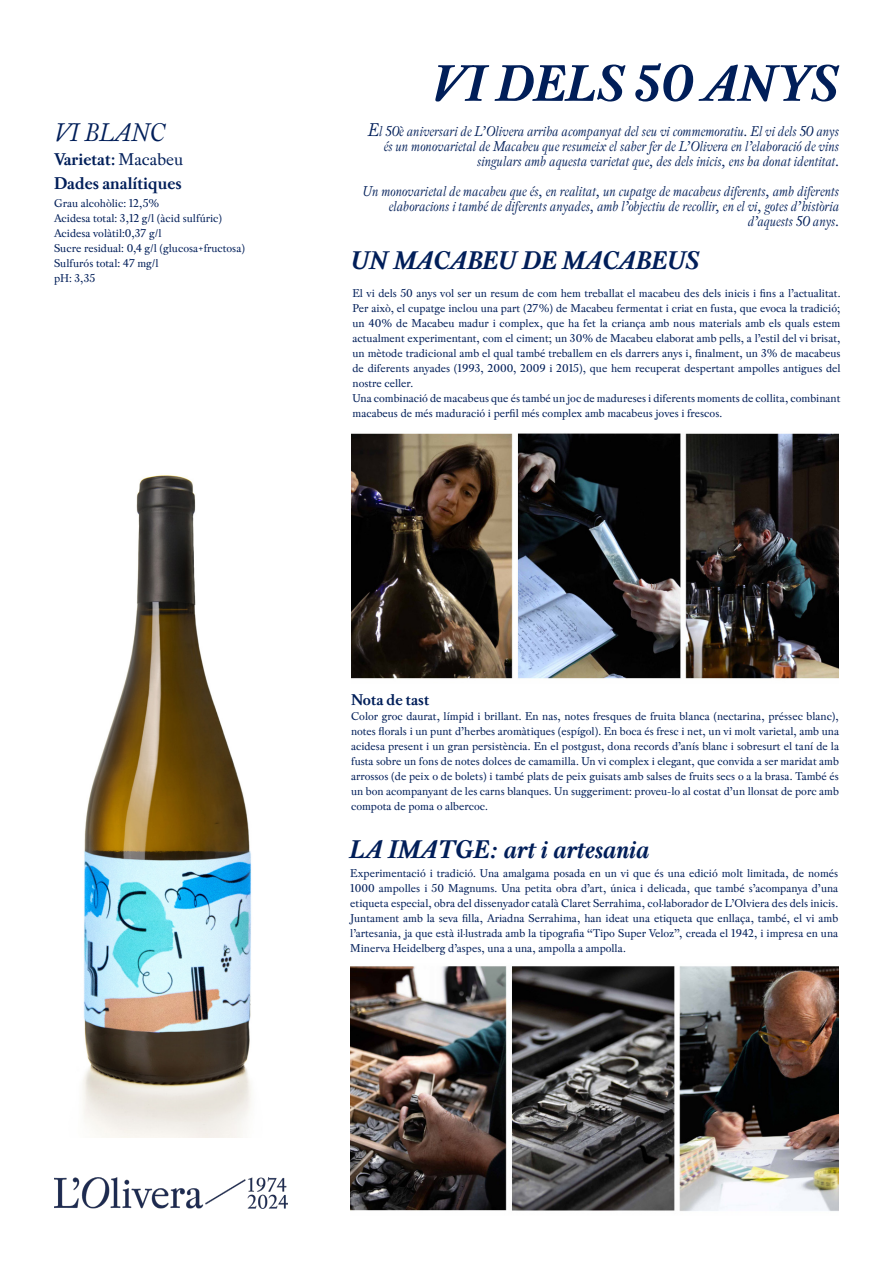
<style>
.page{position:relative;width:893px;height:1263px;background:#fff}
.page>*{position:absolute;margin:0;border:0;box-sizing:border-box;transform-origin:0 0}
.t1{font:italic 700 54px "Pradell";color:#001e59}
.t2{font:italic 700 27px "Pradell";color:#001e59}
.t3{font:italic 27px "Pradell";color:#001e59}
.t4{font:700 18px "Pradell";color:#001e59}
.t5{font:700 16.5px "Pradell";color:#001e59}
.t6{font:italic 15px/15px "Pradell";letter-spacing:-.01em;color:#001e59;text-align:right}
.t7{font:12px/15px "Pradell";color:#001e59;text-align:justify}
.s1{font-weight:400}
.s2{font-size:19.5px}
</style>
<div class="page">
<img style="left:82px;top:475px;width:169px;height:662px">
<img style="left:54px;top:1177px;width:233px;height:31px">
<img style="left:351px;top:433px;width:487px;height:246px">
<img style="left:350px;top:966px;width:488px;height:245px">
<p class="t3" style="left:54px;top:117px;width:113px">VI BLANC</p>
<p class="t4" style="left:54px;top:149px;width:131px">Varietat: <span class="s1">Macabeu</span></p>
<p class="t4" style="left:54px;top:173px;width:129px">Dades analítiques</p>
<p class="t7" style="left:54px;top:196px;width:107px">Grau alcohòlic: 12,5%</p>
<p class="t7" style="left:54px;top:211px;width:170px">Acidesa total: 3,12 g/l (àcid sulfúric)</p>
<p class="t7" style="left:54px;top:226px;width:109px">Acidesa volàtil:0,37 g/l</p>
<p class="t7" style="left:54px;top:241px;width:192px">Sucre residual: 0,4 g/l (glucosa+fructosa)</p>
<p class="t7" style="left:54px;top:256px;width:106px">Sulfurós total: 47 mg/l</p>
<p class="t7" style="left:54px;top:271px;width:43px">pH: 3,35</p>
<p class="t1" style="left:433px;top:52px;width:407px">VI DELS 50 ANYS</p>
<p class="t6" style="left:368px;top:124px;width:473px"><span class="s2">E</span>l 50è aniversari de L’Olivera arriba acompanyat del seu vi commemoratiu. El vi dels 50 anys és un monovarietal de Macabeu que resumeix el saber fer de L’Olivera en l’elaboració de vins singulars amb aquesta varietat que, des dels inicis, ens ha donat identitat.</p>
<p class="t6" style="left:362px;top:184px;width:478px">Un monovarietal de macabeu que és, en realitat, un cupatge de macabeus diferents, amb diferents elaboracions i també de diferents anyades, amb l’objectiu de recollir, en el vi, gotes d’història d’aquests 50 anys.</p>
<p class="t2" style="left:351px;top:245px;width:350px">UN MACABEU DE MACABEUS</p>
<p class="t7" style="left:352px;top:286px;width:489px">El vi dels 50 anys vol ser un resum de com hem treballat el macabeu des dels inicis i fins a l’actualitat.<br>Per això, el cupatge inclou una part (27%) de Macabeu fermentat i criat en fusta, que evoca la tradició; un 40% de Macabeu madur i complex, que ha fet la criança amb nous materials amb els quals estem actualment experimentant, com el ciment; un 30% de Macabeu elaborat amb pells, a l’estil del vi brisat, un mètode tradicional amb el qual també treballem en els darrers anys i, finalment, un 3% de macabeus de diferents anyades (1993, 2000, 2009 i 2015), que hem recuperat despertant ampolles antigues del nostre celler.</p>
<p class="t7" style="left:352px;top:391px;width:489px">Una combinació de macabeus que és també un joc de madureses i diferents moments de collita, combinant macabeus de més maduració i perfil més complex amb macabeus joves i frescos.</p>
<p class="t5" style="left:351px;top:690px;width:80px">Nota de tast</p>
<p class="t7" style="left:351px;top:708px;width:489px">Color groc daurat, límpid i brillant. En nas, notes fresques de fruita blanca (nectarina, préssec blanc), notes florals i un punt d’herbes aromàtiques (espígol). En boca és fresc i net, un vi molt varietal, amb una acidesa present i un gran persistència. En el postgust, dona records d’anís blanc i sobresurt el taní de la fusta sobre un fons de notes dolces de camamilla. Un vi complex i elegant, que convida a ser maridat amb arrossos (de peix o de bolets) i també plats de peix guisats amb salses de fruits secs o a la brasa. També és un bon acompanyant de les carns blanques. Un suggeriment: proveu-lo al costat d’un llonsat de porc amb compota de poma o albercoc.</p>
<p class="t2" style="left:350px;top:834px;width:301px">LA IMATGE: art i artesania</p>
<p class="t7" style="left:350px;top:865px;width:489px">Experimentació i tradició. Una amalgama posada en un vi que és una edició molt limitada, de només 1000 ampolles i 50 Magnums. Una petita obra d’art, única i delicada, que també s’acompanya d’una etiqueta especial, obra del dissenyador català Claret Serrahima, col·laborador de L’Olviera des dels inicis.<br>Juntament amb la seva filla, Ariadna Serrahima, han ideat una etiqueta que enllaça, també, el vi amb l’artesania, ja que està il·lustrada amb la tipografia “Tipo Super Veloz”, creada el 1942, i impresa en una Minerva Heidelberg d’aspes, una a una, ampolla a ampolla.</p>
</div>
